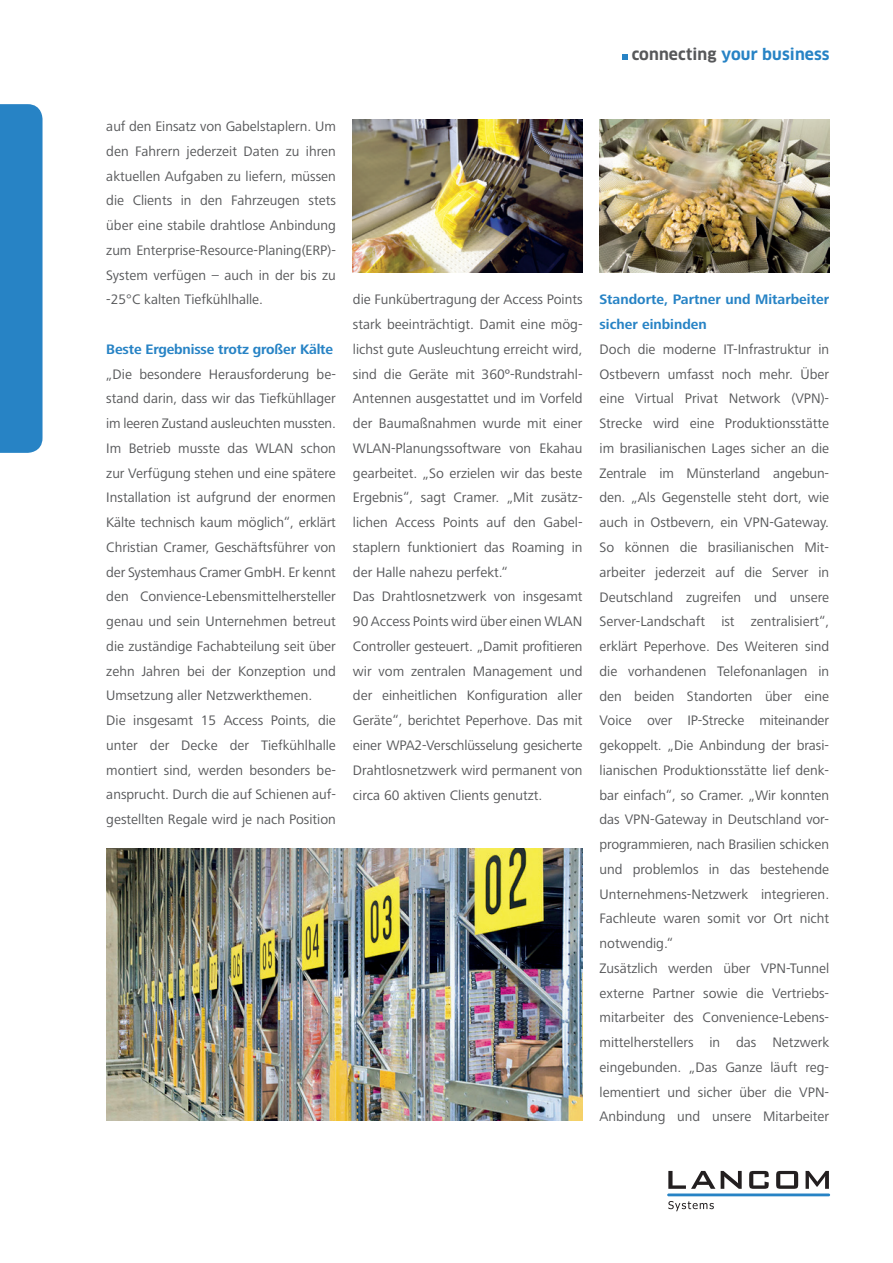
<style>
.page{position:relative;width:893px;height:1263px;background:#fff}
.page>*{position:absolute;margin:0;border:0;box-sizing:border-box;transform-origin:0 0}
.t1{font:700 15.6px "Clan OT";letter-spacing:.01em;color:#2783c5}
.t2{font:14.25px/24.8px "Frutiger Next LT";color:#57585a}
.t3{font:700 14.25px/24.8px "Frutiger Next LT";color:#2783c5}
.s1{color:#57585a}
</style>
<div class="page">
<div style="left:0;top:104px;width:43px;height:349px;background:#2783c5"></div>
<svg style="left:668px;top:1171px;width:47px;height:18px"></svg>
<svg style="left:721px;top:1171px;width:21px;height:18px"></svg>
<svg style="left:749px;top:1171px;width:20px;height:18px"></svg>
<svg style="left:776px;top:1171px;width:22px;height:18px"></svg>
<svg style="left:806px;top:1171px;width:23px;height:18px"></svg>
<svg style="left:668px;top:1201px;width:46px;height:10px"></svg>
<hr style="left:667px;top:1193px;width:163px;height:3px;background:#2783c5">
<svg style="left:622px;top:55px;width:6px;height:5px"></svg>
<img style="left:352px;top:119px;width:231px;height:153px">
<img style="left:600px;top:119px;width:229px;height:153px">
<img style="left:106px;top:849px;width:477px;height:272px">
<p class="t1" style="left:632px;top:45px;width:199px"><span class="s1">connecting</span> your business</p>
<p class="t2" style="left:106px;top:114px;width:231px;text-align:justify">auf den Einsatz von Gabelstaplern. Um den Fahrern jederzeit Daten zu ihren aktuellen Aufgaben zu liefern, müssen die Clients in den Fahrzeugen stets über eine stabile drahtlose Anbindung zum Enterprise-Resource-Planing(ERP)- System verfügen – auch in der bis zu -25°C kalten Tiefkühlhalle.</p>
<p class="t3" style="left:106px;top:337px;width:228px">Beste Ergebnisse trotz großer Kälte</p>
<p class="t2" style="left:106px;top:362px;width:231px">„Die besondere Herausforderung be&shy;stand darin, dass wir das Tiefkühllager im leeren Zustand ausleuchten mussten.<br>Im Betrieb musste das WLAN schon zur Verfügung stehen und eine spätere Installation ist aufgrund der enormen Kälte technisch kaum möglich“, erklärt Christian Cramer, Geschäftsführer von der Systemhaus Cramer GmbH. Er kennt den Convience-Lebensmittelhersteller genau und sein Unternehmen betreut die zuständige Fachabteilung seit über zehn Jahren bei der Konzeption und Umsetzung aller Netzwerkthemen.<br>Die insgesamt 15 Access Points, die unter der Decke der Tiefkühlhalle montiert sind, werden besonders be&shy;ansprucht. Durch die auf Schienen auf&shy;gestellten Regale wird je nach Position</p>
<p class="t2" style="left:353px;top:287px;width:231px">die Funkübertragung der Access Points stark beeinträchtigt. Damit eine mög&shy;lichst gute Ausleuchtung erreicht wird, sind die Geräte mit 360º-Rundstrahl-Antennen ausgestattet und im Vorfeld der Baumaßnahmen wurde mit einer WLAN-Planungssoftware von Ekahau gearbeitet. „So erzielen wir das beste Ergebnis“, sagt Cramer. „Mit zusätz&shy;lichen Access Points auf den Gabel&shy;staplern funktioniert das Roaming in der Halle nahezu perfekt.“<br>Das Drahtlosnetzwerk von insgesamt 90 Access Points wird über einen WLAN Controller gesteuert. „Damit profitieren wir vom zentralen Management und der einheitlichen Konfiguration aller Geräte“, berichtet Peperhove. Das mit einer WPA2-Verschlüsselung gesicherte Drahtlosnetzwerk wird permanent von circa 60 aktiven Clients genutzt.</p>
<p class="t3" style="left:600px;top:287px;width:231px">Standorte, Partner und Mitarbeiter sicher einbinden</p>
<p class="t2" style="left:600px;top:337px;width:231px">Doch die moderne IT-Infrastruktur in Ostbevern umfasst noch mehr. Über eine Virtual Privat Network (VPN)- Strecke wird eine Produktionsstätte im brasilianischen Lages sicher an die Zentrale im Münsterland angebun&shy;den. „Als Gegenstelle steht dort, wie auch in Ostbevern, ein VPN-Gateway.<br>So können die brasilianischen Mit&shy;arbeiter jederzeit auf die Server in Deutschland zugreifen und unsere Server-Landschaft ist zentralisiert“, erklärt Peperhove. Des Weiteren sind die vorhandenen Telefonanlagen in den beiden Standorten über eine Voice over IP-Strecke miteinander gekoppelt. „Die Anbindung der brasi&shy;lianischen Produktionsstätte lief denk&shy;bar einfach“, so Cramer. „Wir konnten das VPN-Gateway in Deutschland vor&shy;programmieren, nach Brasilien schicken und problemlos in das bestehende Unternehmens-Netzwerk integrieren.<br>Fachleute waren somit vor Ort nicht notwendig.“<br>Zusätzlich werden über VPN-Tunnel externe Partner sowie die Vertriebs&shy;mitarbeiter des Convenience-Lebens&shy;mittelherstellers in das Netzwerk eingebunden. „Das Ganze läuft reg&shy;lementiert und sicher über die VPN-Anbindung und unsere Mitarbeiter</p>
</div>
